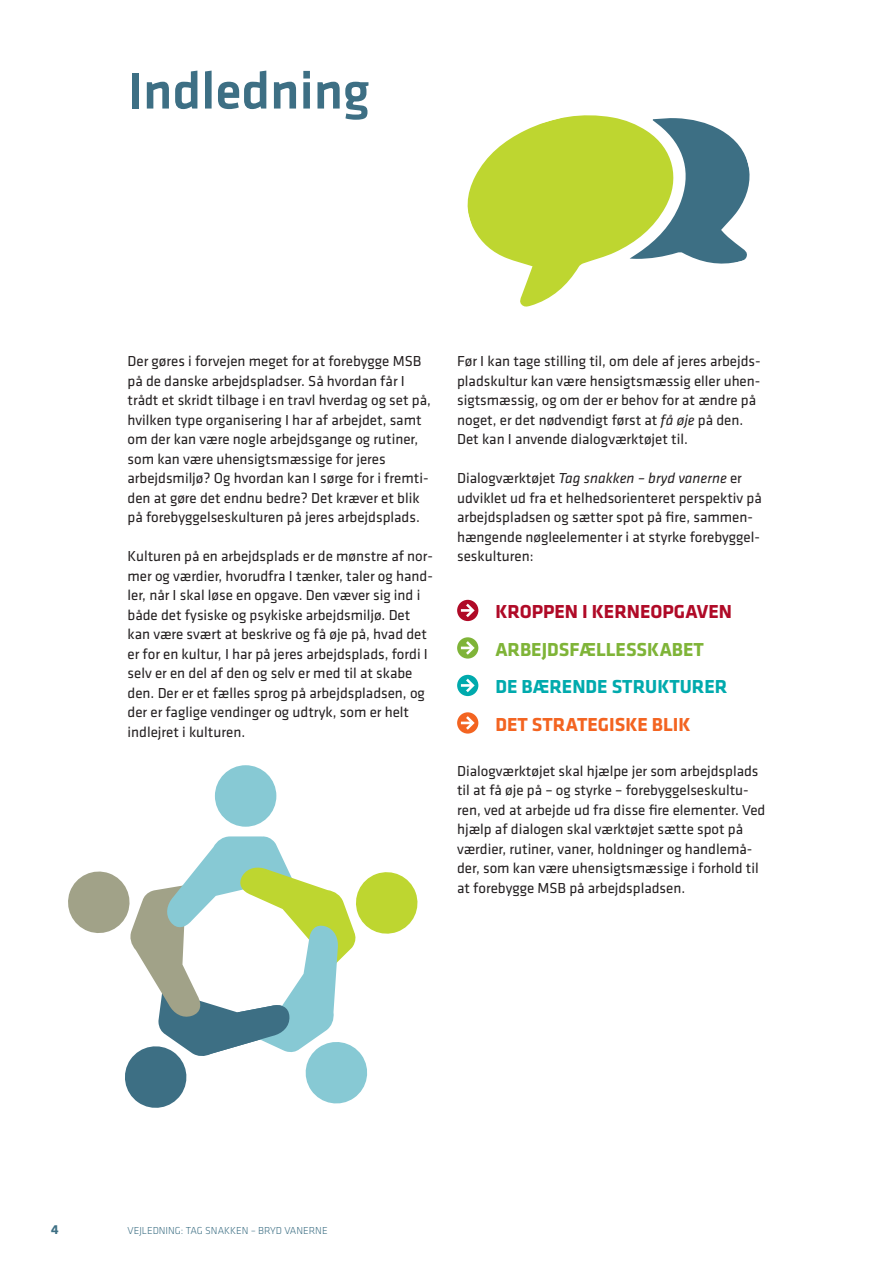
<style>
.page{position:relative;width:893px;height:1263px;background:#fff}
.page>*{position:absolute;margin:0;border:0;box-sizing:border-box;transform-origin:0 0}
.Overskrift_opslag_1{font:500 54px "Klavika";color:#3d6f84}
.BAR_Brød{font:700 19.5px "Klavika";color:#b00a27}
.BAR_Brød-2{font:700 19.5px "Klavika";color:#7fb438}
.BAR_Brød-3{font:700 19.5px "Klavika";color:#00aaad}
.BAR_Brød-4{font:700 19.5px "Klavika";color:#f36421}
.BAR_Brød-5{font:15px/19.5px "Klavika";color:#231f20}
.t1{font:700 13.5px "Klavika";color:#3d6f84}
.t2{font:300 10.5px "Klavika";color:#3d6f84}
.s1{font-style:italic}
</style>
<div class="page">
<svg style="left:457px;top:600px;width:21px;height:21px"></svg>
<svg style="left:457px;top:637px;width:21px;height:22px"></svg>
<svg style="left:457px;top:675px;width:21px;height:21px"></svg>
<svg style="left:457px;top:712px;width:21px;height:22px"></svg>
<svg style="left:467px;top:115px;width:283px;height:192px"></svg>
<div style="left:215px;top:765px;width:61px;height:62px;background:#87c9d4;border-radius:50%"></div>
<svg style="left:68px;top:836px;width:350px;height:272px"></svg>
<p class="Overskrift_opslag_1" style="left:128px;top:54px;width:243px">Indledning</p>
<p class="BAR_Brød-5" style="left:128px;top:351px;width:305px">Der gøres i forvejen meget for at forebygge MSB på de danske arbejdspladser. Så hvordan får I trådt et skridt tilbage i en travl hverdag og set på, hvilken type organisering I har af arbejdet, samt om der kan være nogle arbejdsgange og rutiner, som kan være uhensigtsmæssige for jeres arbejdsmiljø? Og hvordan kan I sørge for i fremti&shy;den at gøre det endnu bedre? Det kræver et blik på forebyggelseskulturen på jeres arbejdsplads.</p>
<p class="BAR_Brød-5" style="left:128px;top:546px;width:307px">Kulturen på en arbejdsplads er de mønstre af nor&shy;mer og værdier, hvorudfra I tænker, taler og hand&shy;ler, når I skal løse en opgave. Den væver sig ind i både det fysiske og psykiske arbejdsmiljø. Det kan være svært at beskrive og få øje på, hvad det er for en kultur, I har på jeres arbejdsplads, fordi I selv er en del af den og selv er med til at skabe den. Der er et fælles sprog på arbejdspladsen, og der er faglige vendinger og udtryk, som er helt indlejret i kulturen.</p>
<p class="BAR_Brød-5" style="left:457px;top:351px;width:305px">Før I kan tage stilling til, om dele af jeres arbejds&shy;pladskultur kan være hensigtsmæssig eller uhen&shy;sigtsmæssig, og om der er behov for at ændre på noget, er det nødvendigt først at <span class="s1">få øje</span> på den.<br>Det kan I anvende dialogværktøjet til.</p>
<p class="BAR_Brød-5" style="left:457px;top:468px;width:306px">Dialogværktøjet <span class="s1">Tag snakken – bryd vanerne</span> er udviklet ud fra et helhedsorienteret perspektiv på arbejdspladsen og sætter spot på fire, sammen&shy;hængende nøgleelementer i at styrke forebyggel&shy;seskulturen:</p>
<p class="BAR_Brød" style="left:495px;top:597px;width:238px">KROPPEN I KERNEOPGAVEN</p>
<p class="BAR_Brød-2" style="left:495px;top:635px;width:210px">ARBEJDSFÆLLESSKABET</p>
<p class="BAR_Brød-3" style="left:495px;top:672px;width:233px">DE BÆRENDE STRUKTURER</p>
<p class="BAR_Brød-4" style="left:495px;top:710px;width:197px">DET STRATEGISKE BLIK</p>
<p class="BAR_Brød-5" style="left:457px;top:760px;width:310px">Dialogværktøjet skal hjælpe jer som arbejdsplads til at få øje på – og styrke – forebyggelseskultu&shy;ren, ved at arbejde ud fra disse fire elementer. Ved hjælp af dialogen skal værktøjet sætte spot på værdier, rutiner, vaner, holdninger og handlemå&shy;der, som kan være uhensigtsmæssige i forhold til at forebygge MSB på arbejdspladsen.</p>
<p class="t1" style="left:51px;top:1220px;width:9px">4</p>
<p class="t2" style="left:128px;top:1224px;width:202px">VEJLEDNING: TAG SNAKKEN – BRYD VANERNE</p>
</div>
